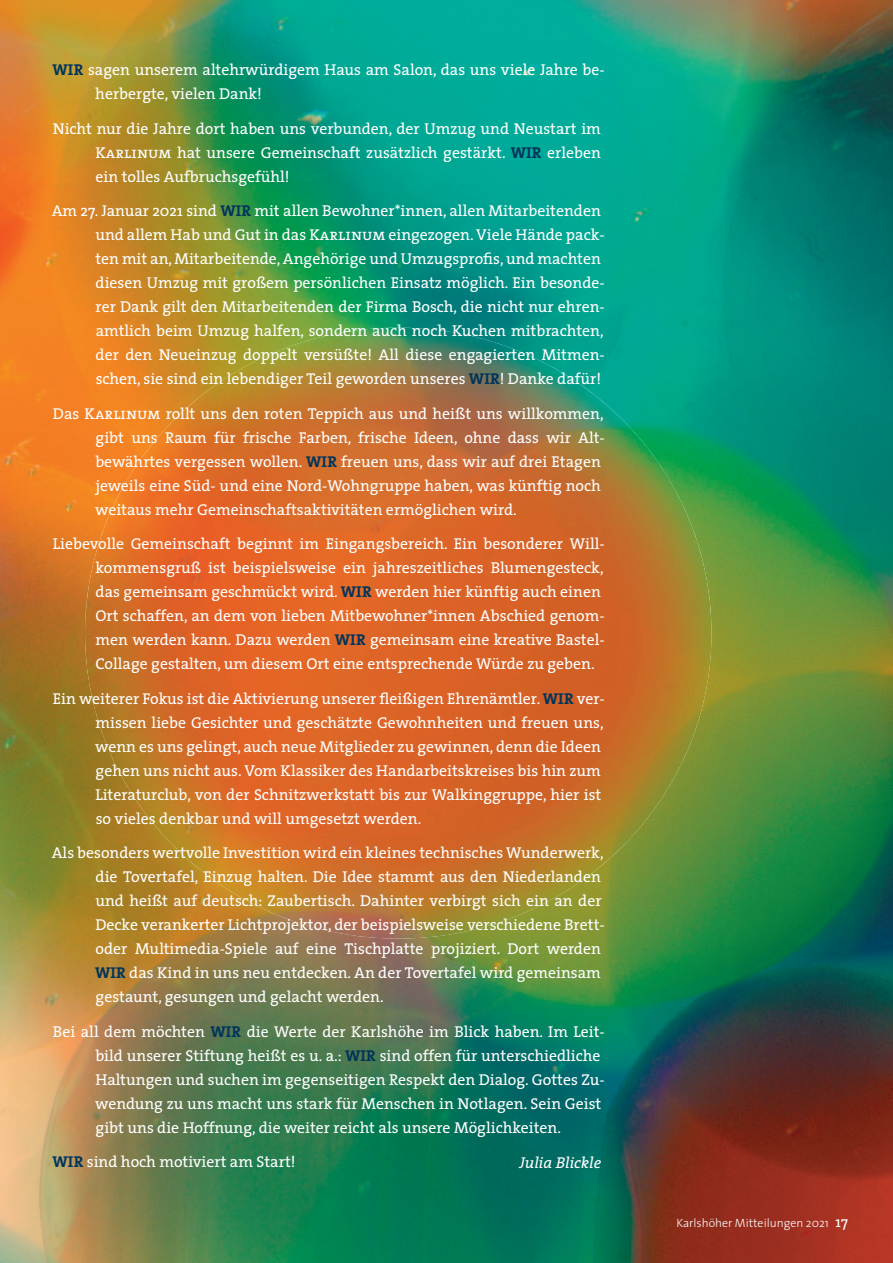
<style>
.page{position:relative;width:893px;height:1263px;background:#fff}
.page>*{position:absolute;margin:0;border:0;box-sizing:border-box;transform-origin:0 0}
.t1{font:15.75px/24px "The Serif";color:#fff}
.t2{font:italic 15.75px "The Serif";color:#fff}
.t3{font:300 12px "The Sans";color:#fff}
.s1{font-weight:700;color:#00345a}
.s2{font-family:"The Serif Caps"}
.s3{font-family:"The Serif";font-weight:400;font-size:15px}
</style>
<div class="page">
<img style="left:0;top:0;width:893px;height:1263px">
<img style="left:85px;top:480px;width:626px;height:357px">
<img style="left:127px;top:429px;width:543px;height:51px">
<img style="left:165px;top:837px;width:467px;height:51px">
<img style="left:165px;top:378px;width:467px;height:52px">
<img style="left:225px;top:887px;width:347px;height:51px">
<img style="left:225px;top:328px;width:346px;height:51px">
<p class="t1" style="left:95px;top:57px;width:511px;text-indent:-43px"><span class="s1">WIR</span> sagen unserem altehrwürdigem Haus am Salon, das uns viele Jahre be&shy;herbergte, vielen Dank!</p>
<p class="t1" style="left:95px;top:116px;width:507px;text-align:justify;text-indent:-43px">Nicht nur die Jahre dort haben uns verbunden, der Umzug und Neustart im <span class="s2">Karlinum</span> hat unsere Gemeinschaft zusätzlich gestärkt. <span class="s1">WIR</span> erleben ein tolles Aufbruchsgefühl!</p>
<p class="t1" style="left:95px;top:198px;width:511px;text-indent:-44px">Am 27. Januar 2021 sind <span class="s1">WIR</span> mit allen Bewohner*innen, allen Mitarbeitenden und allem Hab und Gut in das <span class="s2">Karlinum</span> eingezogen. Viele Hände pack&shy;ten mit an, Mitarbeitende, Angehörige und Umzugsprofis, und machten diesen Umzug mit großem persönlichen Einsatz möglich. Ein besonde&shy;rer Dank gilt den Mitarbeitenden der Firma Bosch, die nicht nur ehren&shy;amtlich beim Umzug halfen, sondern auch noch Kuchen mitbrachten, der den Neueinzug doppelt versüßte! All diese engagierten Mitmen&shy;schen, sie sind ein lebendiger Teil geworden unseres <span class="s1">WIR</span>! Danke dafür!</p>
<p class="t1" style="left:95px;top:401px;width:511px;text-indent:-42px">Das <span class="s2">Karlinum</span> rollt uns den roten Teppich aus und heißt uns willkommen, gibt uns Raum für frische Farben, frische Ideen, ohne dass wir Alt&shy;bewährtes vergessen wollen. <span class="s1">WIR</span> freuen uns, dass wir auf drei Etagen jeweils eine Süd- und eine Nord-Wohngruppe haben, was künftig noch weitaus mehr Gemeinschaftsaktivitäten ermöglichen wird.</p>
<p class="t1" style="left:95px;top:531px;width:511px;text-indent:-42px">Liebevolle Gemeinschaft beginnt im Eingangsbereich. Ein besonderer Will&shy;kommensgruß ist beispielsweise ein jahreszeitliches Blumengesteck, das gemeinsam geschmückt wird. <span class="s1">WIR</span> werden hier künftig auch einen Ort schaffen, an dem von lieben Mitbewohner*innen Abschied genom&shy;men werden kann. Dazu werden <span class="s1">WIR</span> gemeinsam eine kreative Bastel-Collage gestalten, um diesem Ort eine entsprechende Würde zu geben.</p>
<p class="t1" style="left:95px;top:686px;width:511px;text-indent:-42px">Ein weiterer Fokus ist die Aktivierung unserer fleißigen Ehrenämtler. <span class="s1">WIR</span> ver&shy;missen liebe Gesichter und geschätzte Gewohnheiten und freuen uns, wenn es uns gelingt, auch neue Mitglieder zu gewinnen, denn die Ideen gehen uns nicht aus. Vom Klassiker des Handarbeitskreises bis hin zum Literaturclub, von der Schnitzwerkstatt bis zur Walkinggruppe, hier ist so vieles denkbar und will umgesetzt werden.</p>
<p class="t1" style="left:95px;top:841px;width:511px;text-indent:-43px">Als besonders wertvolle Investition wird ein kleines technisches Wunderwerk, die Tovertafel, Einzug halten. Die Idee stammt aus den Niederlanden und heißt auf deutsch: Zaubertisch. Dahinter verbirgt sich ein an der Decke verankerter Lichtprojektor, der beispielsweise verschiedene Brett&shy;oder Multimedia-Spiele auf eine Tischplatte projiziert. Dort werden <span class="s1">WIR</span> das Kind in uns neu entdecken. An der Tovertafel wird gemeinsam gestaunt, gesungen und gelacht werden.</p>
<p class="t1" style="left:95px;top:1019px;width:511px;text-indent:-42px">Bei all dem möchten <span class="s1">WIR</span> die Werte der Karlshöhe im Blick haben. Im Leit&shy;bild unserer Stiftung heißt es u. a.: <span class="s1">WIR</span> sind offen für unterschiedliche Haltungen und suchen im gegenseitigen Respekt den Dialog. Gottes Zu&shy;wendung zu uns macht uns stark für Menschen in Notlagen. Sein Geist gibt uns die Hoffnung, die weiter reicht als unsere Möglichkeiten.</p>
<p class="t1" style="left:53px;top:1150px;width:245px"><span class="s1">WIR</span> sind hoch motiviert am Start!</p>
<p class="t2" style="left:520px;top:1149px;width:83px">Julia Blickle</p>
<p class="t3" style="left:676px;top:1213px;width:173px">Karlshöher Mitteilungen 2021 <span class="s3">17</span></p>
</div>
